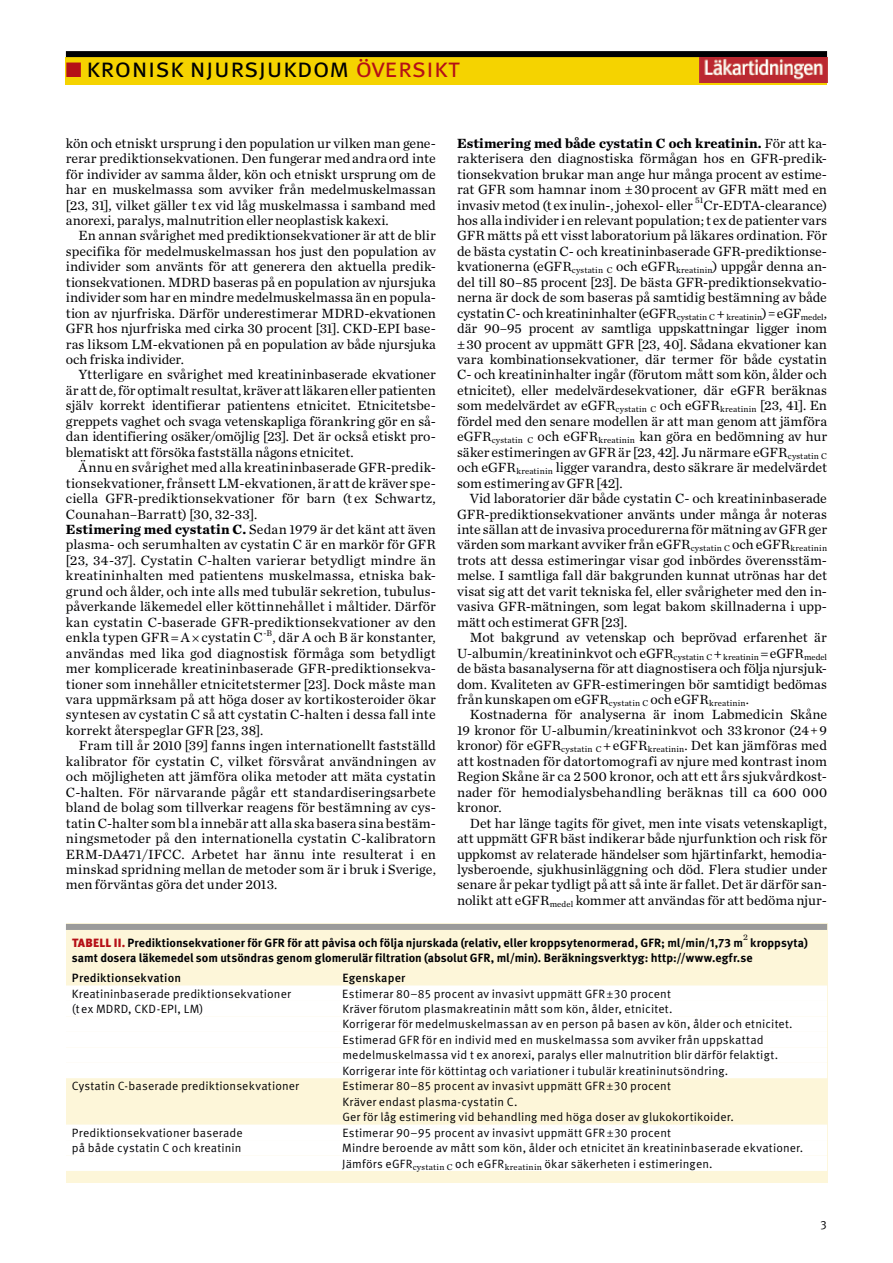
<style>
.page{position:relative;width:893px;height:1263px;background:#fff}
.page>*{position:absolute;margin:0;border:0;box-sizing:border-box;transform-origin:0 0}
.t1{font:27px "Meta OT Norm";letter-spacing:-.005em;color:#000003}
.t2{font:13.95px/15.5px "Chronicle Text G1";letter-spacing:.005em;color:#000003;text-align:justify}
.t3{font:12px/15.5px "Meta OT Norm";letter-spacing:.015em;color:#000003}
.t4{font:700 12px/15.5px "Meta OT";letter-spacing:.005em;color:#000003}
.t5{font:500 12px "Meta OT";letter-spacing:.015em;color:#000003}
.t6{font:8.7px "Chronicle Text G1";color:#000003}
.s1{color:#b51016}
.s2{font-size:21px;color:#b51016}
.s3{font-weight:700}
.s4{font-family:"Minion Pro"}
.s5{font-family:"Minion Pro";font-size:13.5px}
.s6{font-weight:900;color:#b51016}
</style>
<div class="page">
<div style="left:66px;top:57px;width:761px;height:28px;background:#f5d300"></div>
<div style="left:66px;top:51px;width:761px;height:6px;background:#000003"></div>
<div style="left:66px;top:924px;width:761px;height:259px;background:#fdf6d9"></div>
<div style="left:66px;top:924px;width:761px;height:6px;background:#9b9b9b"></div>
<div style="left:66px;top:985px;width:761px;height:16px;background:#fff"></div>
<div style="left:66px;top:1001px;width:761px;height:15px;background:#fff"></div>
<div style="left:66px;top:1016px;width:761px;height:16px;background:#fff"></div>
<div style="left:66px;top:1032px;width:761px;height:15px;background:#fff"></div>
<div style="left:66px;top:1047px;width:761px;height:16px;background:#fff"></div>
<div style="left:66px;top:1063px;width:761px;height:15px;background:#fff"></div>
<div style="left:66px;top:1124px;width:761px;height:16px;background:#fff"></div>
<div style="left:66px;top:1140px;width:761px;height:15px;background:#fff"></div>
<div style="left:66px;top:1155px;width:761px;height:16px;background:#fff"></div>
<img style="left:700px;top:57px;width:127px;height:25px">
<h1 class="t1" style="left:66px;top:51px;width:396px"><span class="s1">■</span><span class="s2">■</span> kronisk njursjukdom <span class="s1">översikt</span></h1>
<p class="t2" style="left:66px;top:135px;width:371px">kön och etniskt ursprung i den population ur vilken man gene&shy;rerar prediktionsekvationen. Den fungerar med andra ord inte för individer av samma ålder, kön och etniskt ursprung om de har en muskelmassa som avviker från medelmuskelmassan [23, 31], vilket gäller t ex vid låg muskelmassa i samband med anorexi, paralys, malnutrition eller neoplastisk kakexi.</p>
<p class="t2" style="left:66px;top:227px;width:371px;text-indent:13px">En annan svårighet med prediktionsekvationer är att de blir specifika för medelmuskelmassan hos just den population av individer som använts för att generera den aktuella predik&shy;tionsekvationen. MDRD baseras på en population av njursjuka individer som har en mindre medelmuskelmassa än en popula&shy;tion av njurfriska. Därför underestimerar MDRD-ekvationen GFR hos njurfriska med cirka 30 procent [31]. CKD-EPI base&shy;ras liksom LM-ekvationen på en population av både njursjuka och friska individer.</p>
<p class="t2" style="left:66px;top:366px;width:371px;text-indent:13px">Ytterligare en svårighet med kreatininbaserade ekvationer är att de, för optimalt resultat, kräver att läkaren eller patienten själv korrekt identifierar patientens etnicitet. Etnicitetsbe&shy;greppets vaghet och svaga vetenskapliga förankring gör en så&shy;dan identifiering osäker/omöjlig [23]. Det är också etiskt pro&shy;blematiskt att försöka fastställa någons etnicitet.</p>
<p class="t2" style="left:66px;top:459px;width:371px;text-align:left;text-indent:13px">Ännu en svårighet med alla kreatininbaserade GFR-predik&shy;tionsekvationer, frånsett LM-ekvationen, är att de kräver spe&shy;ciella GFR-prediktionsekvationer för barn (t ex Schwartz, Counahan–Barratt) [30, 32-33].<br><span class="s3">Estimering med cystatin C.</span> Sedan 1979 är det känt att även plasma- och serumhalten av cystatin C är en markör för GFR [23, 34-37]. Cystatin C-halten varierar betydligt mindre än kreatininhalten med patientens muskelmassa, etniska bak&shy;grund och ålder, och inte alls med tubulär sekretion, tubulus&shy;påverkande läkemedel eller köttinnehållet i måltider. Därför kan cystatin C-baserade GFR-prediktionsekvationer av den enkla typen GFR <span class="s4">=</span> A <span class="s5">×</span> cystatin C</p>
<p class="t6" style="left:263px;top:626px;width:10px">-B</p>
<p class="t2" style="left:66px;top:629px;width:371px;text-indent:207px">, där A och B är konstanter, användas med lika god diagnostisk förmåga som betydligt mer komplicerade kreatininbaserade GFR-prediktionsekva&shy;tioner som innehåller etnicitetstermer [23]. Dock måste man vara uppmärksam på att höga doser av kortikosteroider ökar syntesen av cystatin C så att cystatin C-halten i dessa fall inte korrekt återspeglar GFR [23, 38].</p>
<p class="t2" style="left:66px;top:737px;width:371px;text-indent:13px">Fram till år 2010 [39] fanns ingen internationellt fastställd kalibrator för cystatin C, vilket försvårat användningen av och möjligheten att jämföra olika metoder att mäta cystatin C-halten. För närvarande pågår ett standardiseringsarbete bland de bolag som tillverkar reagens för bestämning av cys&shy;tatin C-halter som bl a innebär att alla ska basera sina bestäm&shy;ningsmetoder på den internationella cystatin C-kalibratorn ERM-DA471/IFCC. Arbetet har ännu inte resulterat i en minskad spridning mellan de metoder som är i bruk i Sverige, men förväntas göra det under 2013.</p>
<p class="t2" style="left:457px;top:135px;width:371px"><span class="s3">Estimering med både cystatin C och kreatinin.</span> För att ka&shy;rakterisera den diagnostiska förmågan hos en GFR-predik&shy;tionsekvation brukar man ange hur många procent av estime&shy;rat GFR som hamnar inom <span class="s4">±</span> 30 procent av GFR mätt med en invasiv metod (t ex inulin-, johexol- eller</p>
<p class="t6" style="left:695px;top:194px;width:10px">51</p>
<p class="t2" style="left:457px;top:196px;width:371px;text-indent:246px">Cr-EDTA-clearance) hos alla individer i en relevant population; t ex de patienter vars GFR mätts på ett visst laboratorium på läkares ordination. För de bästa cystatin C- och kreatininbaserade GFR-prediktionse&shy;kvationerna (eGFR<sub>cystatin</sub> <sub>C</sub> och eGFR<sub>kreatinin</sub>) uppgår denna an&shy;del till 80–85 procent [23]. De bästa GFR-prediktionsekvatio&shy;nerna är dock de som baseras på samtidig bestämning av både cystatin C- och kreatininhalter (eGFR<sub>cystatin</sub> <sub>C</sub> <span class="s4">+</span><sub>kreatinin</sub>) = eGF<sub>medel</sub>, där 90–95 procent av samtliga uppskattningar ligger inom <span class="s4">±</span> 30 procent av uppmätt GFR [23, 40]. Sådana ekvationer kan vara kombinationsekvationer, där termer för både cystatin C- och kreatininhalter ingår (förutom mått som kön, ålder och etnicitet), eller medelvärdesekvationer, där eGFR beräknas som medelvärdet av eGFR<sub>cystatin</sub> <sub>C</sub> och eGFR<sub>kreatinin</sub> [23, 41]. En fördel med den senare modellen är att man genom att jämföra eGFR<sub>cystatin</sub> <sub>C</sub> och eGFR<sub>kreatinin</sub> kan göra en bedömning av hur säker estimeringen av GFR är [23, 42]. Ju närmare eGFR<sub>cystatin</sub> <sub>C </sub>och eGFR<sub>kreatinin</sub> ligger varandra, desto säkrare är medelvärdet som estimering av GFR [42].</p>
<p class="t2" style="left:457px;top:490px;width:371px;text-indent:13px">Vid laboratorier där både cystatin C- och kreatininbaserade GFR-prediktionsekvationer använts under många år noteras inte sällan att de invasiva procedurerna för mätning av GFR ger värden som markant avviker från eGFR<sub>cystatin</sub> <sub>C</sub> och eGFR<sub>kreatinin </sub>trots att dessa estimeringar visar god inbördes överensstäm&shy;melse. I samtliga fall där bakgrunden kunnat utrönas har det visat sig att det varit tekniska fel, eller svårigheter med den in&shy;vasiva GFR-mätningen, som legat bakom skillnaderna i upp&shy;mätt och estimerat GFR [23].</p>
<p class="t2" style="left:457px;top:629px;width:371px;text-indent:13px">Mot bakgrund av vetenskap och beprövad erfarenhet är U--albumin/kreatininkvot och eGFR<sub>cystatin</sub> <sub>C</sub><span class="s4">+</span><sub>kreatinin</sub> <span class="s4">=</span> eGFR<sub>medel </sub>de bästa basanalyserna för att diagnostisera och följa njursjuk&shy;dom. Kvaliteten av GFR-estimeringen bör samtidigt bedömas från kunskapen om eGFR<sub>cystatin</sub> <sub>C</sub> och eGFR<sub>kreatinin</sub>.</p>
<p class="t2" style="left:457px;top:706px;width:371px;text-indent:13px">Kostnaderna för analyserna är inom Labmedicin Skåne 19 kronor för U-albumin/kreatininkvot och 33 kronor (24 + 9 kronor) för eGFR<sub>cystatin</sub> <sub>C</sub> <span class="s4">+</span> eGFR<sub>kreatinin</sub>. Det kan jämföras med att kostnaden för datortomografi av njure med kontrast inom Region Skåne är ca 2 500 kronor, och att ett års sjukvårdkost&shy;nader för hemodialysbehandling beräknas till ca 600 000 kronor.</p>
<p class="t2" style="left:457px;top:814px;width:371px;text-indent:13px">Det har länge tagits för givet, men inte visats vetenskapligt, att uppmätt GFR bäst indikerar både njurfunktion och risk för uppkomst av relaterade händelser som hjärtinfarkt, hemodia&shy;lysberoende, sjukhusinläggning och död. Flera studier under senare år pekar tydligt på att så inte är fallet. Det är därför san&shy;nolikt att eGFR<sub>medel</sub> kommer att användas för att bedöma njur-</p>
<p class="t4" style="left:72px;top:935px;width:672px"><span class="s6">tabell II.</span> Prediktionsekvationer för GFR för att påvisa och följa njurskada (relativ, eller kroppsytenormerad, GFR; ml/min/1,73 m</p>
<p class="t6" style="left:743px;top:931px;width:6px">2</p>
<p class="t4" style="left:72px;top:935px;width:737px;text-indent:678px">kroppsyta) samt dosera läkemedel som utsöndras genom glomerulär filtration (absolut GFR, ml/min). Beräkningsverktyg: http://www.egfr.se</p>
<p class="t5" style="left:72px;top:970px;width:111px">Prediktionsekvation</p>
<p class="t5" style="left:342px;top:970px;width:65px">Egenskaper</p>
<p class="t3" style="left:72px;top:986px;width:221px">Kreatininbaserade prediktionsekvationer</p>
<p class="t3" style="left:342px;top:986px;width:330px">Estimerar 80–85 procent av invasivt uppmätt GFR<span class="s4">±</span>30 procent</p>
<p class="t3" style="left:72px;top:1001px;width:133px">(tex MDRD, CKD-EPI, LM)</p>
<p class="t3" style="left:342px;top:1001px;width:452px">Kräver förutom plasmakreatinin mått som kön, ålder, etnicitet.<br>Korrigerar för medelmuskelmassan av en person på basen av kön, ålder och etnicitet.<br>Estimerad GFR för en individ med en muskelmassa som avviker från uppskattad medelmuskelmassa vid t ex anorexi, paralys eller malnutrition blir därför felaktigt.<br>Korrigerar inte för köttintag och variationer i tubulär kreatininutsöndring.</p>
<p class="t3" style="left:72px;top:1078px;width:229px">Cystatin C-baserade prediktionsekvationer</p>
<p class="t3" style="left:342px;top:1078px;width:393px">Estimerar 80–85 procent av invasivt uppmätt GFR<span class="s4">±</span>30 procent<br>Kräver endast plasma-cystatin C.<br>Ger för låg estimering vid behandling med höga doser av glukokortikoider.</p>
<p class="t3" style="left:72px;top:1125px;width:172px">Prediktionsekvationer baserade</p>
<p class="t3" style="left:342px;top:1125px;width:330px">Estimerar 90–95 procent av invasivt uppmätt GFR<span class="s4">±</span>30 procent</p>
<p class="t3" style="left:72px;top:1140px;width:171px">på både cystatin C och kreatinin</p>
<p class="t3" style="left:342px;top:1140px;width:462px">Mindre beroende av mått som kön, ålder och etnicitet än kreatininbaserade ekvationer.<br>Jämförs eGFR<sub>cystatin</sub> <sub>C</sub> och eGFR<sub>kreatinin</sub> ökar säkerheten i estimeringen.</p>
<p class="t3" style="left:821px;top:1217px;width:8px">3</p>
</div>
